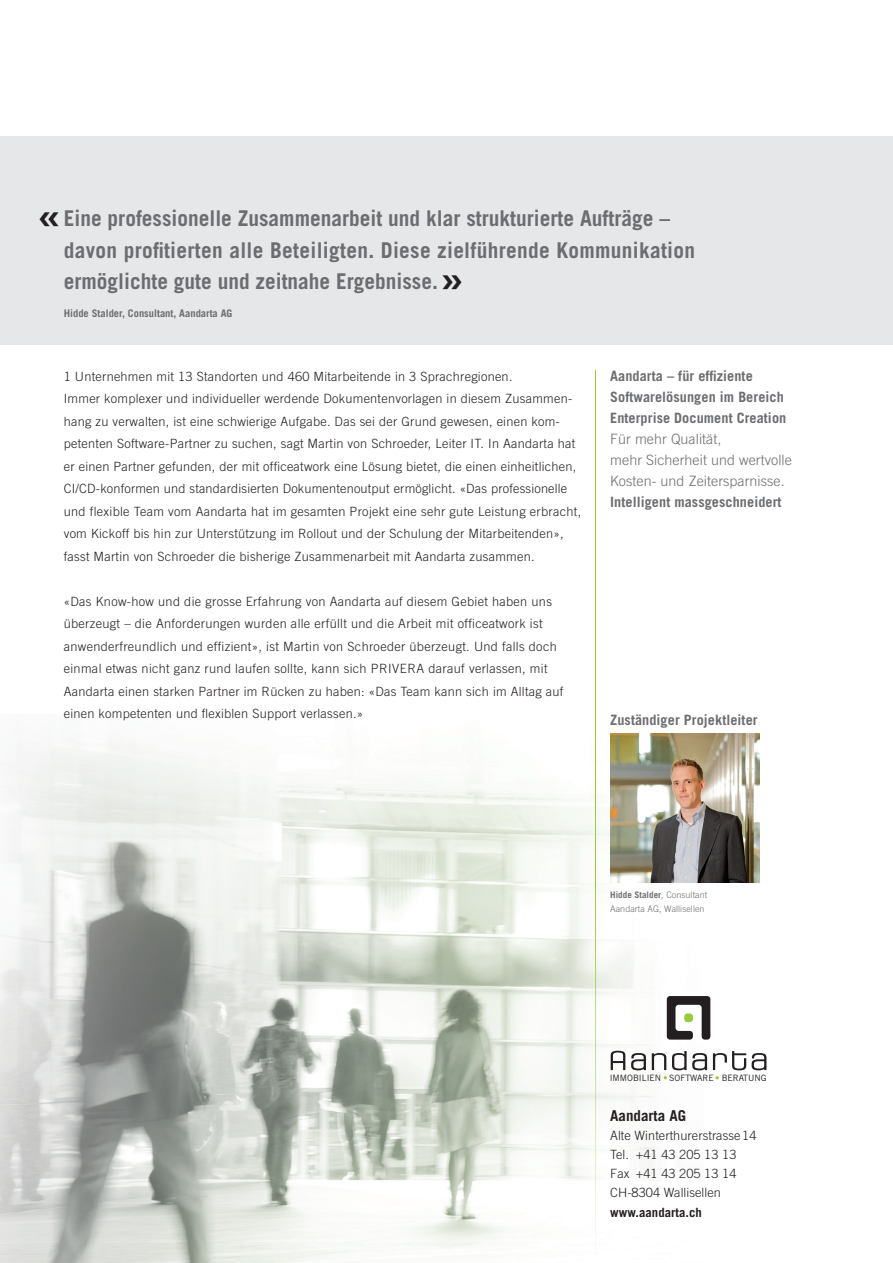
<style>
.page{position:relative;width:893px;height:1263px;background:#fff}
.page>*{position:absolute;margin:0;border:0;box-sizing:border-box;transform-origin:0 0}
.t1{font:700 43.2px "Trade Gothic";color:#231f20}
.t2{font:700 21.75px/31.5px "Trade Gothic";color:#6c6d70}
.t3{font:700 15px "Trade Gothic";color:#231f20}
.t4{font:700 14.25px/21px "Trade Gothic";letter-spacing:.005em;color:#6c6d70}
.t5{font:300 14.25px/21px "Trade Gothic";letter-spacing:.005em;color:#6c6d70}
.t6{font:300 12.75px/22.5px "Trade Gothic LT Std";letter-spacing:.02em;color:#231f20}
.t7{font:700 12.75px "Trade Gothic";letter-spacing:.005em;color:#231f20}
.t8{font:700 10.5px "Trade Gothic";color:#6c6d70}
.t9{font:700 9px "Trade Gothic";letter-spacing:.005em;color:#6c6d70}
.t10{font:300 9px "Trade Gothic LT Std";letter-spacing:.005em;color:#6c6d70}
.t11{font:8.7px "Trade Gothic";color:#231f20}
.s1{font-family:"Trade Gothic LT Std";font-weight:300}
</style>
<div class="page">
<img style="left:0;top:714px;width:703px;height:549px">
<div style="left:0;top:136px;width:893px;height:208px;background:#e6e7e9"></div>
<hr style="left:595px;top:370px;width:1px;height:893px;background:#99ca3b">
<svg style="left:667px;top:996px;width:43px;height:43px"></svg>
<div style="left:684px;top:1013px;width:9px;height:9px;background:#99ca3b;border-radius:3px"></div>
<svg style="left:611px;top:1051px;width:96px;height:19px"></svg>
<svg style="left:713px;top:1051px;width:53px;height:19px"></svg>
<img style="left:610px;top:734px;width:149px;height:149px">
<h2 class="t2" style="left:64px;top:202px;width:633px">Eine professionelle Zusammenarbeit und klar strukturierte Aufträge – davon profitierten alle Beteiligten. Diese zielführende Kommunikation ermöglichte gute und zeitnahe Ergebnisse.</h2>
<p class="t8" style="left:64px;top:307px;width:170px">Hidde Stalder, Consultant, Aandarta AG</p>
<h1 class="t1" style="left:37px;top:189px;width:26px">«</h1>
<h1 class="t1" style="left:440px;top:252px;width:26px">»</h1>
<p class="t6" style="left:64px;top:365px;width:519px">1 Unternehmen mit 13 Standorten und 460 Mitarbeitende in 3 Sprachregionen.<br>Immer komplexer und individueller werdende Dokumentenvorlagen in diesem Zusammen&shy;hang zu verwalten, ist eine schwierige Aufgabe. Das sei der Grund gewesen, einen kom&shy;petenten Software-Partner zu suchen, sagt Martin von Schroeder, Leiter IT. In Aandarta hat er einen Partner gefunden, der mit officeatwork eine Lösung bietet, die einen einheitlichen, CI/CD-konformen und standardisierten Dokumentenoutput ermöglicht. «Das professionelle und flexible Team vom Aandarta hat im gesamten Projekt eine sehr gute Leistung erbracht, vom Kickoff bis hin zur Unterstützung im Rollout und der Schulung der Mitarbeitenden», fasst Martin von Schroeder die bisherige Zusammenarbeit mit Aandarta zusammen.</p>
<p class="t6" style="left:64px;top:590px;width:501px">«Das Know-how und die grosse Erfahrung von Aandarta auf diesem Gebiet haben uns überzeugt – die Anforderungen wurden alle erfüllt und die Arbeit mit officeatwork ist anwenderfreundlich und effizient», ist Martin von Schroeder überzeugt. Und falls doch einmal etwas nicht ganz rund laufen sollte, kann sich PRIVERA darauf verlassen, mit Aandarta einen starken Partner im Rücken zu haben: «Das Team kann sich im Alltag auf einen kompetenten und flexiblen Support verlassen.»</p>
<p class="t4" style="left:610px;top:365px;width:178px">Aandarta – für effiziente<br>Softwarelösungen im Bereich<br>Enterprise Document Creation</p>
<p class="t5" style="left:610px;top:428px;width:183px">Für mehr Qualität,<br>mehr Sicherheit und wertvolle<br>Kosten- und Zeitersparnisse.</p>
<p class="t4" style="left:610px;top:491px;width:173px">Intelligent massgeschneidert</p>
<p class="t4" style="left:610px;top:710px;width:149px">Zuständiger Projektleiter</p>
<p class="t9" style="left:610px;top:889px;width:99px">Hidde Stalder<span class="s1">, Consultant</span></p>
<p class="t10" style="left:610px;top:903px;width:96px">Aandarta AG, Wallisellen</p>
<p class="t11" style="left:610px;top:1073px;width:158px">IMMOBILIEN SOFTWARE BERATUNG</p>
<p class="t3" style="left:610px;top:1106px;width:77px">Aandarta AG</p>
<p class="t6" style="left:610px;top:1125px;width:148px;line-height:19.2px">Alte Winterthurerstrasse14<br>Tel. +41 43 205 13 13<br>Fax +41 43 205 13 14<br>CH-8304 Wallisellen</p>
<p class="t7" style="left:610px;top:1204px;width:93px">www.aandarta.ch</p>
</div>
